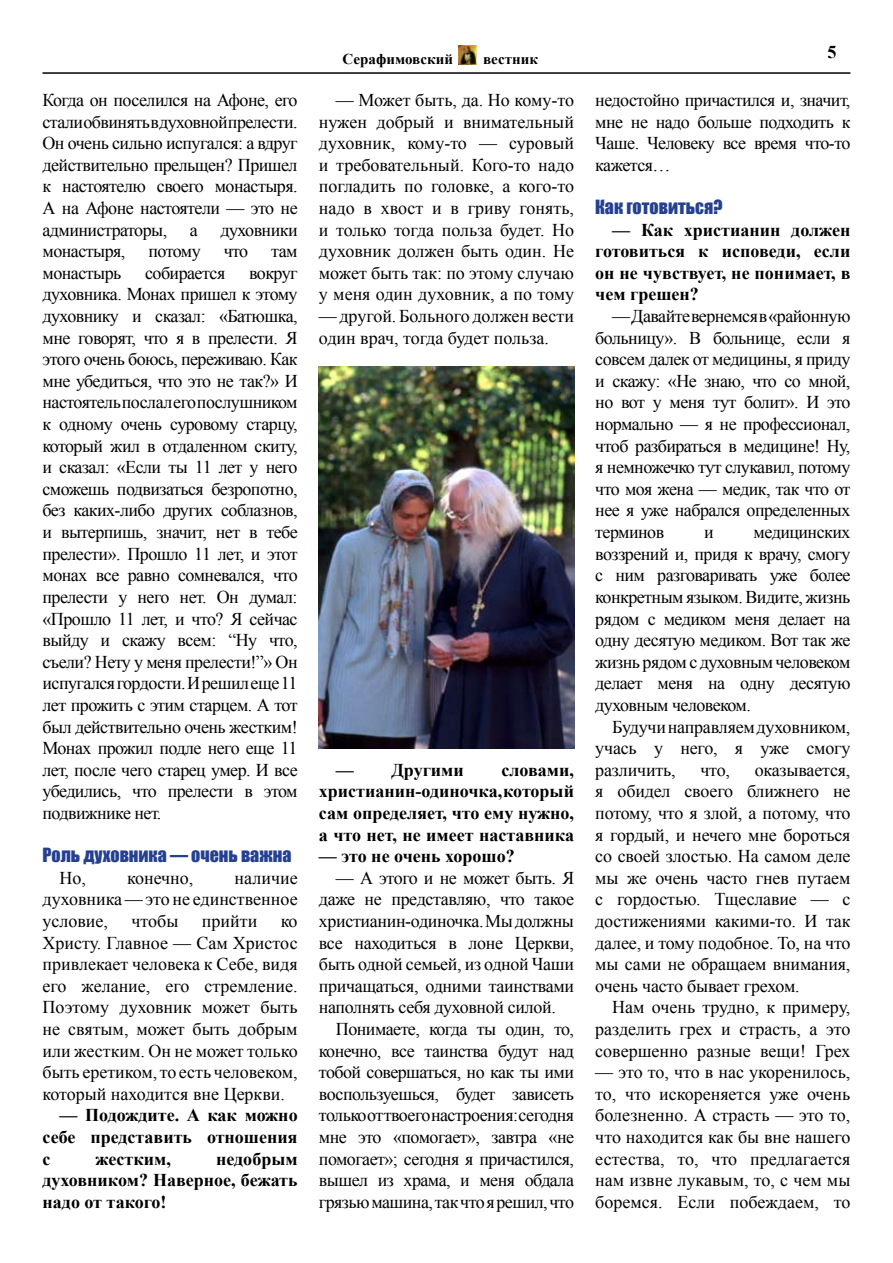
<style>
.page{position:relative;width:893px;height:1263px;background:#fff}
.page>*{position:absolute;margin:0;border:0;box-sizing:border-box;transform-origin:0 0}
.t1{font:18px/21.6px "Times New Roman";letter-spacing:-.02em;color:#000;text-align:justify}
.t2{font:700 18px/21.6px "Times New Roman";color:#000;text-align:justify}
.t3{font:18px/21.6px "Times New Roman";color:#000}
.t4{font:18px "Impact";color:#25408f}
.t5{font:700 15px "Times New Roman";color:#000}
</style>
<div class="page">
<hr style="left:43px;top:72px;width:807px;height:2px;background:#000">
<img style="left:459px;top:46px;width:18px;height:19px">
<img style="left:319px;top:367px;width:255px;height:381px">
<p class="t1" style="left:43px;top:89px;width:257px">Когда он поселился на Афоне, его стали обвинять в духовной прелести.<br>Он очень сильно испугался: а вдруг действительно прельщен? Пришел к настоятелю своего монастыря.<br>А на Афоне настоятели — это не администраторы,</p>
<p class="t1" style="left:190px;top:219px;width:9px">а</p>
<p class="t1" style="left:220px;top:219px;width:79px">духовники</p>
<p class="t1" style="left:43px;top:240px;width:84px">монастыря,</p>
<p class="t1" style="left:148px;top:240px;width:54px">потому</p>
<p class="t1" style="left:224px;top:240px;width:26px">что</p>
<p class="t1" style="left:271px;top:240px;width:28px">там</p>
<p class="t1" style="left:43px;top:262px;width:80px">монастырь</p>
<p class="t1" style="left:145px;top:262px;width:82px">собирается</p>
<p class="t1" style="left:43px;top:262px;width:257px;text-indent:207px">вокруг духовника. Монах пришел к этому духовнику и сказал: «Батюшка, мне говорят, что я в прелести. Я этого очень боюсь, переживаю. Как мне убедиться, что это не так?» И настоятель послал его послушником к одному очень суровому старцу, который жил в отдаленном скиту, и сказал: «Если ты 11 лет у него сможешь подвизаться безропотно, без каких-либо других соблазнов, и вытерпишь, значит, нет в тебе прелести». Прошло 11 лет, и этот монах все равно сомневался, что прелести у него нет. Он думал: «Прошло 11 лет, и что? Я сейчас выйду и скажу всем: “Ну что, съели? Нету у меня прелести!”» Он испугался гордости. И решил еще 11 лет прожить с этим старцем. А тот был действительно очень жестким!<br>Монах прожил подле него еще 11 лет, после чего старец умер. И все убедились, что прелести в этом подвижнике нет.</p>
<p class="t4" style="left:43px;top:841px;width:250px">Роль духовника — очень важна</p>
<p class="t1" style="left:60px;top:867px;width:28px">Но,</p>
<p class="t3" style="left:127px;top:867px;width:68px">конечно,</p>
<p class="t1" style="left:43px;top:867px;width:257px;text-indent:192px">наличие духовника — это не единственное условие,</p>
<p class="t1" style="left:132px;top:910px;width:48px">чтобы</p>
<p class="t1" style="left:202px;top:910px;width:57px">прийти</p>
<p class="t1" style="left:43px;top:910px;width:257px;text-indent:238px">ко Христу. Главное — Сам Христос привлекает человека к Себе, видя его желание, его стремление.<br>Поэтому духовник может быть не святым, может быть добрым или жестким. Он не может только быть еретиком, то есть человеком, который находится вне Церкви.</p>
<p class="t2" style="left:43px;top:1104px;width:257px;text-indent:17px">— Подождите. А как можно себе представить отношения с</p>
<p class="t2" style="left:43px;top:1147px;width:257px;text-indent:174px">недобрым духовником? Наверное, бежать надо от такого!</p>
<p class="t2" style="left:96px;top:1147px;width:77px">жестким,</p>
<p class="t5" style="left:343px;top:48px;width:112px">Серафимовский</p>
<p class="t5" style="left:483px;top:48px;width:56px">вестник</p>
<p class="t1" style="left:319px;top:89px;width:257px;text-indent:17px">— Может быть, да. Но кому-то нужен добрый и внимательный духовник, кому-то — суровый и требовательный. Кого-то надо погладить по головке, а кого-то надо в хвост и в гриву гонять, и только тогда польза будет. Но духовник должен быть один. Не может быть так: по этому случаю у меня один духовник, а по тому</p>
<p class="t3" style="left:319px;top:305px;width:257px">— другой. Больного должен вести один врач, тогда будет польза.</p>
<p class="t2" style="left:336px;top:758px;width:129px">— Другими</p>
<p class="t2" style="left:319px;top:758px;width:257px;text-indent:183px">словами, христианин-одиночка, который сам определяет, что ему нужно, а что нет, не имеет наставника</p>
<p class="t2" style="left:319px;top:845px;width:197px">— это не очень хорошо?</p>
<p class="t1" style="left:319px;top:867px;width:257px;text-indent:17px">— А этого и не может быть. Я даже не представляю, что такое христианин-одиночка. Мы должны все находиться в лоне Церкви, быть одной семьей, из одной Чаши причащаться, одними таинствами наполнять себя духовной силой.</p>
<p class="t1" style="left:319px;top:1018px;width:257px;text-indent:17px">Понимаете, когда ты один, то, конечно, все таинства будут над тобой совершаться, но как ты ими воспользуешься, будет зависеть только от твоего настроения: сегодня мне это «помогает», завтра «не помогает»; сегодня я причастился, вышел из храма, и меня обдала грязью машина, так что я решил, что</p>
<p class="t2" style="left:827px;top:41px;width:10px">5</p>
<p class="t1" style="left:595px;top:89px;width:257px">недостойно причастился и, значит, мне не надо больше подходить к Чаше. Человеку все время что-то кажется…</p>
<p class="t4" style="left:595px;top:193px;width:129px">Как готовиться?</p>
<p class="t2" style="left:595px;top:218px;width:257px;text-indent:17px">— Как христианин должен готовиться к исповеди, если он не чувствует, не понимает, в чем грешен?</p>
<p class="t1" style="left:595px;top:305px;width:257px;text-indent:17px">— Давайте вернемся в «районную больницу». В больнице, если я совсем далек от медицины, я приду и скажу: «Не знаю, что со мной, но вот у меня тут болит». И это нормально — я не профессионал, чтоб разбираться в медицине! Ну, я немножечко тут слукавил, потому что моя жена — медик, так что от нее я уже набрался определенных терминов</p>
<p class="t1" style="left:595px;top:521px;width:257px;text-indent:158px">медицинских воззрений и, придя к врачу, смогу с ним разговаривать уже более конкретным языком. Видите, жизнь рядом с медиком меня делает на одну десятую медиком. Вот так же жизнь рядом с духовным человеком делает меня на одну десятую духовным человеком.</p>
<p class="t1" style="left:595px;top:715px;width:257px;text-indent:17px">Будучи направляем духовником, учась у него, я уже смогу различить,</p>
<p class="t1" style="left:704px;top:521px;width:11px">и</p>
<p class="t1" style="left:595px;top:759px;width:257px;text-indent:159px">оказывается, я обидел своего ближнего не потому, что я злой, а потому, что я гордый, и нечего мне бороться со своей злостью. На самом деле мы же очень часто гнев путаем с гордостью. Тщеславие — с достижениями какими-то. И так далее, и тому подобное. То, на что мы сами не обращаем внимания, очень часто бывает грехом.</p>
<p class="t1" style="left:595px;top:996px;width:257px;text-indent:17px">Нам очень трудно, к примеру, разделить грех и страсть, а это совершенно разные вещи! Грех</p>
<p class="t1" style="left:595px;top:1061px;width:257px">— это то, что в нас укоренилось, то, что искореняется уже очень болезненно. А страсть — это то, что находится как бы вне нашего естества, то, что предлагается нам извне лукавым, то, с чем мы боремся. Если побеждаем, то</p>
<p class="t1" style="left:700px;top:759px;width:31px">что,</p>
</div>
